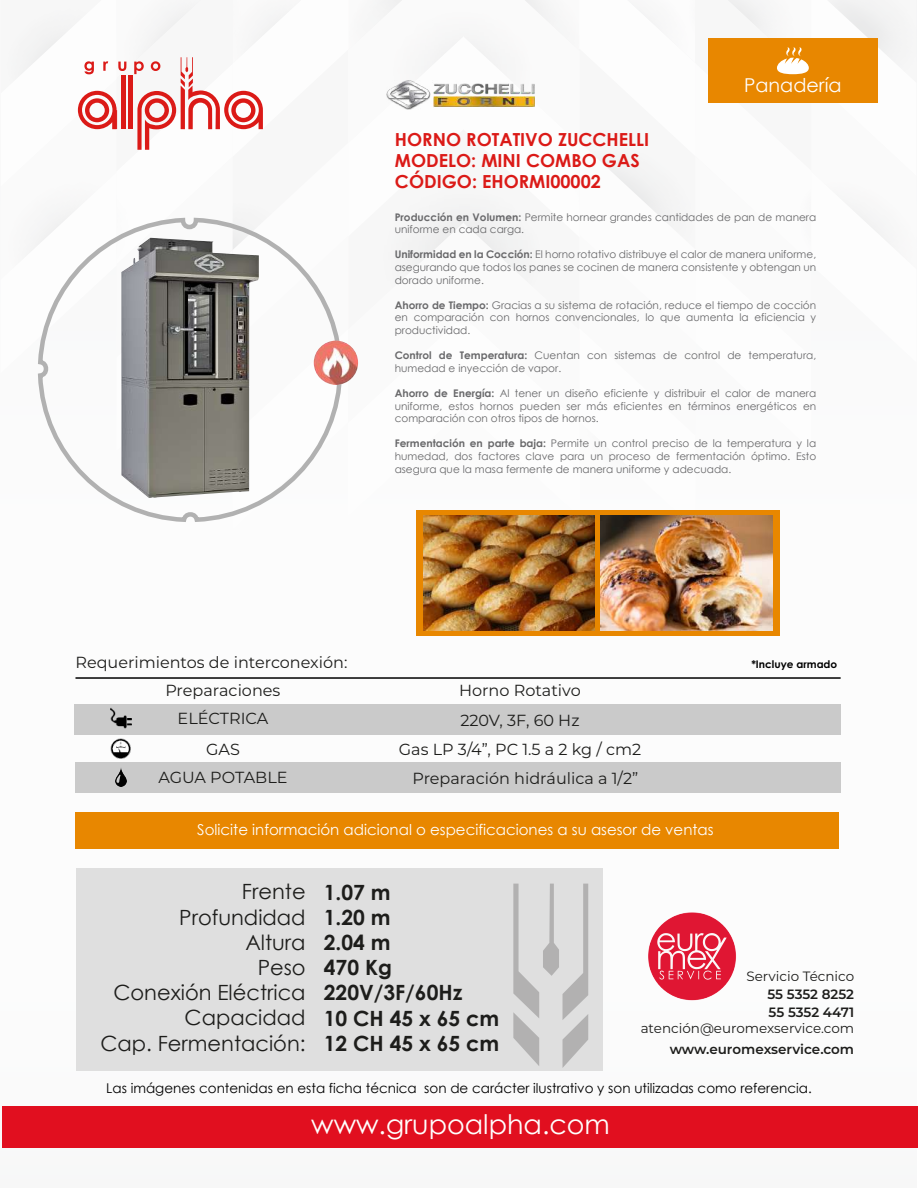
<style>
.page{position:relative;width:918px;height:1188px;background:#fff}
.page>*{position:absolute;margin:0;border:0;box-sizing:border-box;transform-origin:0 0}
.t1{font:27px "Century Gothic";color:#fffffd}
.t2{font:21px/25.2px "Century Gothic";color:#1d1d1b;text-align:right}
.t3{font:700 21px/25.2px "Century Gothic";color:#1d1d1b}
.t4{font:19.2px "Century Gothic";color:#fff}
.t5{font:700 18px/21px "Century Gothic";color:#db1a17}
.t6{font:16.05px/27.9px "Montserrat";color:#1d1d1b}
.t7{font:15px "Century Gothic";color:#fff}
.t8{font:13.5px "Century Gothic";color:#000}
.t9{font:13.5px "Montserrat";color:#1d1d1b}
.t10{font:600 13.5px/17.7px "Montserrat";letter-spacing:-.005em;color:#1d1d1b}
.t11{font:10.5px/12.6px "Century Gothic";color:#69696b;text-align:justify}
.t12{font:700 10.5px "Century Gothic Pro";color:#000}
.s1{font-weight:700}
</style>
<div class="page">
<div style="left:75px;top:812px;width:764px;height:36px;background:#e88700"></div>
<div style="left:77px;top:868px;width:526px;height:202px;background:#dfdfdf"></div>
<div style="left:2px;top:1106px;width:916px;height:42px;background:#e10f1f"></div>
<svg style="left:513px;top:884px;width:75px;height:184px"></svg>
<img style="left:648px;top:912px;width:89px;height:89px">
<svg style="left:13px;top:0;width:896px;height:530px"></svg>
<div style="left:416px;top:510px;width:363px;height:125px;background:#e88700"></div>
<img style="left:601px;top:515px;width:172px;height:115px">
<img style="left:423px;top:515px;width:172px;height:115px">
<img style="left:386px;top:81px;width:149px;height:28px">
<img style="left:314px;top:341px;width:44px;height:44px;border-radius:22px">
<img style="left:121px;top:238px;width:138px;height:260px">
<hr style="left:75px;top:677px;width:766px;height:2px;background:#000">
<div style="left:74px;top:704px;width:767px;height:30px;background:#cacaca"></div>
<div style="left:75px;top:762px;width:766px;height:31px;background:#cacaca"></div>
<img style="left:110px;top:708px;width:22px;height:21px">
<img style="left:111px;top:739px;width:20px;height:20px">
<img style="left:115px;top:768px;width:11px;height:18px">
<h3 class="t5" style="left:395px;top:128px;width:256px">HORNO ROTATIVO ZUCCHELLI<br>MODELO: MINI COMBO GAS<br>CÓDIGO: EHORMI00002</h3>
<h3 class="t4" style="left:744px;top:72px;width:99px">Panadería</h3>
<p class="t11" style="left:395px;top:210px;width:423px"><span class="s1">Producción en Volumen:</span> Permite hornear grandes cantidades de pan de manera uniforme en cada carga.</p>
<p class="t11" style="left:395px;top:248px;width:423px"><span class="s1">Uniformidad en la Cocción:</span> El horno rotativo distribuye el calor de manera uniforme, asegurando que todos los panes se cocinen de manera consistente y obtengan un dorado uniforme.</p>
<p class="t11" style="left:395px;top:299px;width:423px"><span class="s1">Ahorro de Tiempo:</span> Gracias a su sistema de rotación, reduce el tiempo de cocción en comparación con hornos convencionales, lo que aumenta la eficiencia y productividad.</p>
<p class="t11" style="left:395px;top:349px;width:423px"><span class="s1">Control de Temperatura:</span> Cuentan con sistemas de control de temperatura, humedad e inyección de vapor.</p>
<p class="t11" style="left:395px;top:387px;width:423px"><span class="s1">Ahorro de Energía:</span> Al tener un diseño eficiente y distribuir el calor de manera uniforme, estos hornos pueden ser más eficientes en términos energéticos en comparación con otros tipos de hornos.</p>
<p class="t11" style="left:395px;top:437px;width:423px"><span class="s1">Fermentación en parte baja:</span> Permite un control preciso de la temperatura y la humedad, dos factores clave para un proceso de fermentación óptimo. Esto asegura que la masa fermente de manera uniforme y adecuada.</p>
<h3 class="t6" style="left:165px;top:648px;width:184px;text-indent:-90px">Requerimientos de interconexión:<br>Preparaciones</h3>
<h3 class="t6" style="left:459px;top:676px;width:123px">Horno Rotativo</h3>
<p class="t12" style="left:751px;top:658px;width:87px">*Incluye armado</p>
<h3 class="t6" style="left:178px;top:704px;width:92px">ELÉCTRICA</h3>
<h3 class="t6" style="left:460px;top:705px;width:121px">220V, 3F, 60 Hz</h3>
<h3 class="t6" style="left:158px;top:735px;width:131px;text-align:center">GAS<br>AGUA POTABLE</h3>
<h3 class="t6" style="left:399px;top:735px;width:244px">Gas LP 3/4”, PC 1.5 a 2 kg / cm2</h3>
<h3 class="t6" style="left:413px;top:764px;width:227px">Preparación hidráulica a 1/2”</h3>
<h3 class="t7" style="left:197px;top:819px;width:518px">Solicite información adicional o especificaciones a su asesor de ventas</h3>
<h2 class="t2" style="left:100px;top:879px;width:207px">Frente<br>Profundidad<br>Altura<br>Peso<br>Conexión Eléctrica<br>Capacidad<br>Cap. Fermentación:</h2>
<h2 class="t3" style="left:324px;top:879px;width:177px">1.07 m<br>1.20 m<br>2.04 m<br>470 Kg<br>220V/3F/60Hz<br>10 CH 45 x 65 cm<br>12 CH 45 x 65 cm</h2>
<p class="t9" style="left:746px;top:967px;width:109px">Servicio Técnico</p>
<p class="t10" style="left:767px;top:985px;width:88px">55 5352 8252<br>55 5352 4471</p>
<p class="t9" style="left:641px;top:1019px;width:215px">atención@euromexservice.com</p>
<p class="t10" style="left:670px;top:1039px;width:186px">www.euromexservice.com</p>
<p class="t8" style="left:106px;top:1079px;width:707px">Las imágenes contenidas en esta ficha técnica son de carácter ilustrativo y son utilizadas como referencia.</p>
<h1 class="t1" style="left:311px;top:1106px;width:300px">www.grupoalpha.com</h1>
</div>
